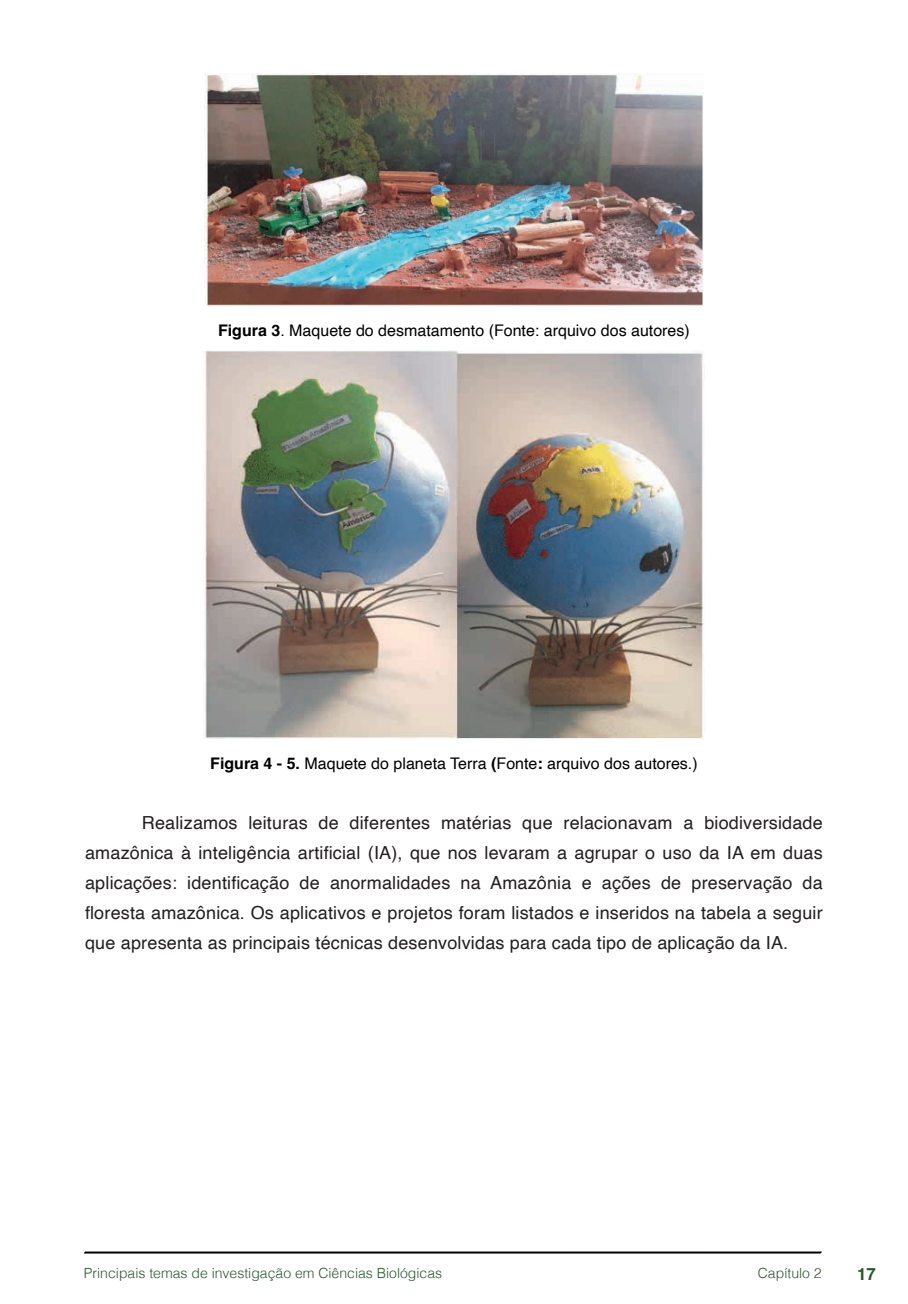
<style>
.page{position:relative;width:908px;height:1304px;background:#fff}
.page>*{position:absolute;margin:0;border:0;box-sizing:border-box;transform-origin:0 0}
.t1{font:18px/30px "Helvetica";letter-spacing:.01em;color:#231f20;text-align:justify}
.t2{font:700 16.8px "Helvetica";color:#2d5730}
.t3{font:16px "Helvetica";color:#000}
.t4{font:300 14px "Helvetica";color:#2d5730}
.s1{font-weight:700}
</style>
<div class="page">
<svg style="left:84px;top:1251px;width:737px;height:3px;background:#515151"></svg>
<img style="left:204px;top:74px;width:499px;height:232px">
<img style="left:203px;top:351px;width:501px;height:387px">
<p class="t3" style="left:218px;top:318px;width:473px"><span class="s1">Figura 3</span>. Maquete do desmatamento (Fonte: arquivo dos autores)</p>
<p class="t3" style="left:210px;top:751px;width:489px"><span class="s1">Figura 4 - 5.</span> Maquete do planeta Terra <span class="s1">(</span>Fonte<span class="s1">:</span> arquivo dos autores.)</p>
<p class="t1" style="left:85px;top:808px;width:738px;text-indent:57px">Realizamos leituras de diferentes matérias que relacionavam a biodiversidade amazônica à inteligência artificial (IA), que nos levaram a agrupar o uso da IA em duas aplicações: identificação de anormalidades na Amazônia e ações de preservação da floresta amazônica. Os aplicativos e projetos foram listados e inseridos na tabela a seguir que apresenta as principais técnicas desenvolvidas para cada tipo de aplicação da IA.</p>
<p class="t4" style="left:84px;top:1261px;width:359px">Principais temas de investigação em Ciências Biológicas</p>
<p class="t4" style="left:757px;top:1261px;width:65px">Capítulo 2</p>
<p class="t2" style="left:856px;top:1264px;width:20px">17</p>
</div>
